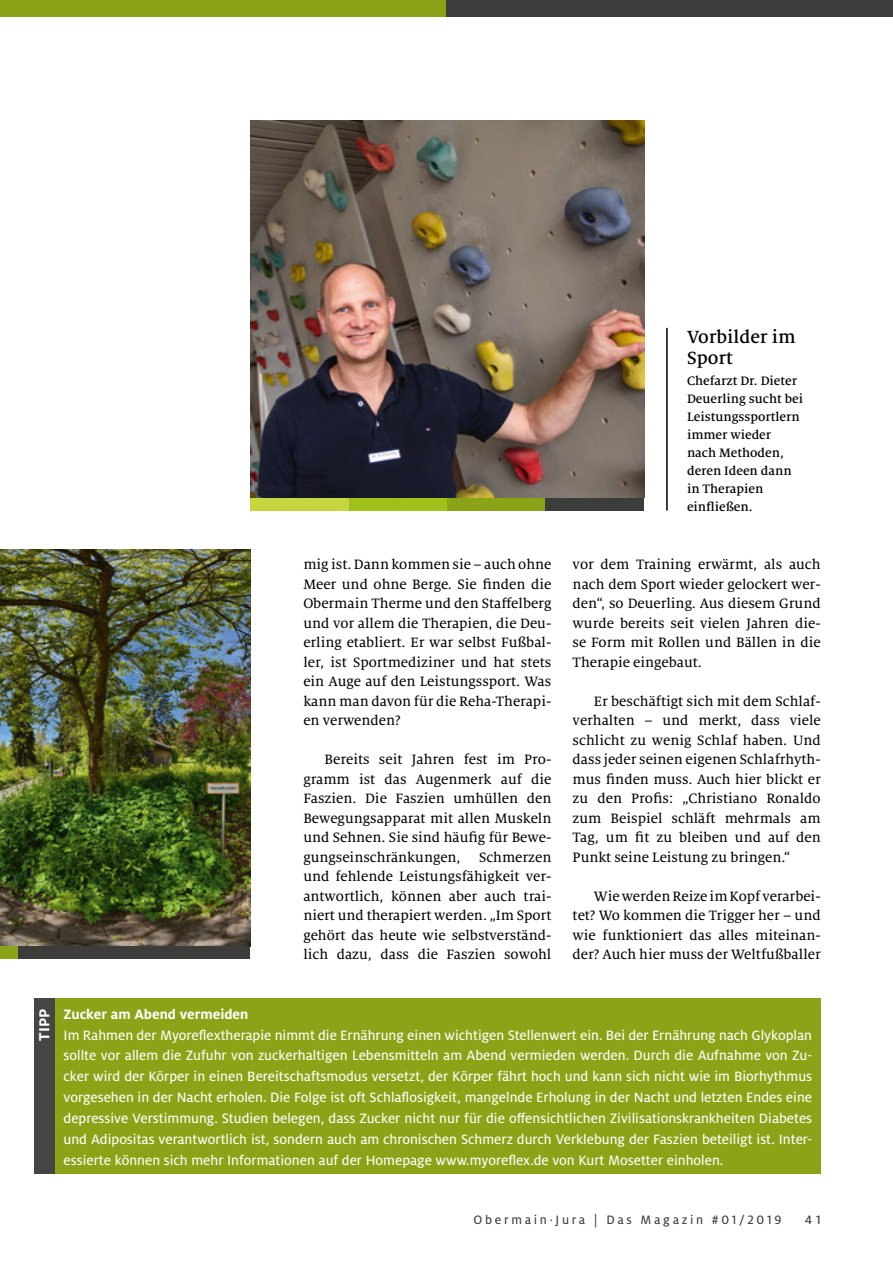
<style>
.page{position:relative;width:893px;height:1263px;background:#fff}
.page>*{position:absolute;margin:0;border:0;box-sizing:border-box;transform-origin:0 0}
.t1{font:500 19.5px/21px "Milo Serif OT";color:#000}
.t2{font:15.45px "Oberfranken Headline";color:#fff}
.t3{font:15px/19.5px "Milo Serif OT Text";color:#000;text-align:justify}
.t4{font:15px/21px "Milo OT Text";color:#fff;text-align:justify}
.t5{font:700 15px "Milo OT";color:#fff}
.t6{font:500 13.5px/18px "Milo Serif OT";color:#000}
.t7{font:13.5px "Milo OT Text";letter-spacing:.2em;color:#3c3c3b}
.t8{font:13.5px "Milo OT Text";color:#2b3443}
</style>
<div class="page">
<div style="left:445px;top:0;width:448px;height:17px;background:#3c3c3b"></div>
<div style="left:0;top:0;width:445px;height:17px;background:#8ba417"></div>
<img style="left:0;top:550px;width:250px;height:396px">
<div style="left:0;top:946px;width:19px;height:13px;background:#8ba417"></div>
<div style="left:19px;top:946px;width:231px;height:13px;background:#3c3c3b"></div>
<div style="left:349px;top:498px;width:98px;height:13px;background:#a2c01a"></div>
<div style="left:447px;top:498px;width:99px;height:13px;background:#8ba417"></div>
<div style="left:250px;top:498px;width:99px;height:13px;background:#c7d540"></div>
<div style="left:546px;top:498px;width:98px;height:13px;background:#3c3c3b"></div>
<hr style="left:666px;top:328px;width:2px;height:183px;background:#000">
<div style="left:34px;top:998px;width:21px;height:176px;background:#454544"></div>
<div style="left:55px;top:998px;width:766px;height:176px;background:#8ba417"></div>
<img style="left:250px;top:121px;width:394px;height:377px">
<p class="t3" style="left:303px;top:555px;width:250px">mig ist. Dann kommen sie – auch ohne Meer und ohne Berge. Sie finden die Obermain Therme und den Staffelberg und vor allem die Therapien, die Deu&shy;erling etabliert. Er war selbst Fußbal&shy;ler, ist Sportmediziner und hat stets ein Auge auf den Leistungssport. Was kann man davon für die Reha-Therapi&shy;en verwenden?</p>
<p class="t3" style="left:303px;top:750px;width:250px;text-indent:21px">Bereits seit Jahren fest im Pro&shy;gramm ist das Augenmerk auf die Faszien. Die Faszien umhüllen den Bewegungsapparat mit allen Muskeln und Sehnen. Sie sind häufig für Bewe&shy;gungseinschränkungen, Schmerzen und fehlende Leistungsfähigkeit ver&shy;antwortlich, können aber auch trai&shy;niert und therapiert werden. „Im Sport gehört das heute wie selbstverständ&shy;lich dazu, dass die Faszien sowohl</p>
<h1 class="t1" style="left:687px;top:327px;width:110px">Vorbilder im<br>Sport</h1>
<p class="t6" style="left:687px;top:371px;width:118px">Chefarzt Dr. Dieter<br>Deuerling sucht bei<br>Leistungssportlern immer wieder nach Methoden, deren Ideen dann in Therapien einfließen.</p>
<p class="t3" style="left:573px;top:555px;width:250px">vor dem Training erwärmt, als auch nach dem Sport wieder gelockert wer&shy;den“, so Deuerling. Aus diesem Grund wurde bereits seit vielen Jahren die&shy;se Form mit Rollen und Bällen in die Therapie eingebaut.</p>
<p class="t3" style="left:573px;top:691px;width:250px;text-indent:21px">Er beschäftigt sich mit dem Schlaf&shy;verhalten – und merkt, dass viele schlicht zu wenig Schlaf haben. Und dass jeder seinen eigenen Schlafrhyth&shy;mus finden muss. Auch hier blickt er zu den Profis: „Christiano Ronaldo zum Beispiel schläft mehrmals am Tag, um fit zu bleiben und auf den Punkt seine Leistung zu bringen.“</p>
<p class="t3" style="left:573px;top:886px;width:250px;text-indent:21px">Wie werden Reize im Kopf verarbei&shy;tet? Wo kommen die Trigger her – und wie funktioniert das alles miteinan&shy;der? Auch hier muss der Weltfußballer</p>
<p class="t2" style="left:33px;top:1041px;width:33px;rotate:-90deg">TIpp</p>
<p class="t5" style="left:64px;top:1005px;width:186px">Zucker am Abend vermeiden</p>
<p class="t4" style="left:64px;top:1024px;width:750px">Im Rahmen der Myoreflextherapie nimmt die Ernährung einen wichtigen Stellenwert ein. Bei der Ernährung nach Glykoplan sollte vor allem die Zufuhr von zuckerhaltigen Lebensmitteln am Abend vermieden werden. Durch die Aufnahme von Zu&shy;cker wird der Körper in einen Bereitschaftsmodus versetzt, der Körper fährt hoch und kann sich nicht wie im Biorhythmus vorgesehen in der Nacht erholen. Die Folge ist oft Schlaflosigkeit, mangelnde Erholung in der Nacht und letzten Endes eine depressive Verstimmung. Studien belegen, dass Zucker nicht nur für die offensichtlichen Zivilisationskrankheiten Diabetes und Adipositas verantwortlich ist, sondern auch am chronischen Schmerz durch Verklebung der Faszien beteiligt ist. Inter&shy;essierte können sich mehr Informationen auf der Homepage www.myoreflex.de von Kurt Mosetter einholen.</p>
<p class="t7" style="left:473px;top:1212px;width:309px">Obermain.Jura | Das Magazin #01/2019</p>
<p class="t8" style="left:805px;top:1212px;width:18px">4 1</p>
</div>
